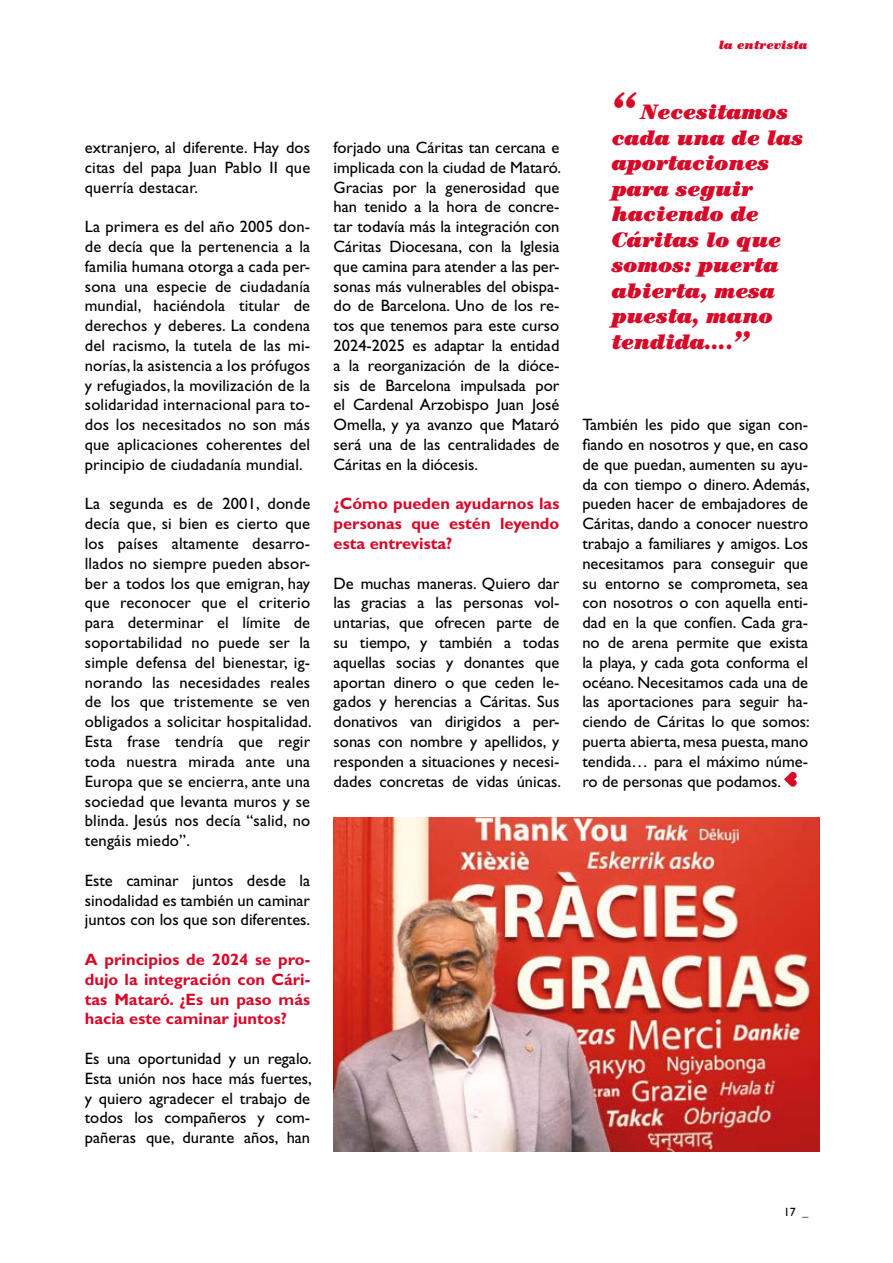
<style>
.page{position:relative;width:893px;height:1263px;background:#fff}
.page>*{position:absolute;margin:0;border:0;box-sizing:border-box;transform-origin:0 0}
.t1{font:italic 900 21px/25.5px "Century Std";color:#d70929}
.t2{font:16.5px/19.8px "Gill Sans Std";color:#000;text-align:justify}
.t3{font:700 16.5px/19.8px "Gill Sans Std";color:#d70929;text-align:justify}
.t4{font:italic 900 12px "Century Std";letter-spacing:.01em;color:#d70929}
.t5{font:12px "Gill Sans Std";color:#000}
.s1{font-size:37.5px}
.s2{font-size:25.5px}
</style>
<div class="page">
<img style="left:334px;top:817px;width:486px;height:334px">
<svg style="left:784px;top:772px;width:13px;height:15px"></svg>
<p class="t2" style="left:85px;top:138px;width:227px">extranjero, al diferente. Hay dos citas del papa Juan Pablo II que querría destacar.</p>
<p class="t2" style="left:85px;top:217px;width:227px">La primera es del año 2005 don&shy;de decía que la pertenencia a la familia humana otorga a cada per&shy;sona una especie de ciudadanía mundial, haciéndola titular de derechos y deberes. La condena del racismo, la tutela de las mi&shy;norías, la asistencia a los prófugos y refugiados, la movilización de la solidaridad internacional para to&shy;dos los necesitados no son más que aplicaciones coherentes del principio de ciudadanía mundial.</p>
<p class="t2" style="left:85px;top:494px;width:228px">La segunda es de 2001, donde decía que, si bien es cierto que los países altamente desarro&shy;llados no siempre pueden absor&shy;ber a todos los que emigran, hay que reconocer que el criterio para determinar el límite de soportabilidad no puede ser la simple defensa del bienestar, ig&shy;norando las necesidades reales de los que tristemente se ven obligados a solicitar hospitalidad.<br>Esta frase tendría que regir toda nuestra mirada ante una Europa que se encierra, ante una sociedad que levanta muros y se blinda. Jesús nos decía “salid, no tengáis miedo”.</p>
<p class="t2" style="left:85px;top:870px;width:227px">Este caminar juntos desde la sinodalidad es también un caminar juntos con los que son diferentes.</p>
<p class="t3" style="left:85px;top:949px;width:227px">A principios de 2024 se pro&shy;dujo la integración con Cári&shy;tas Mataró. ¿Es un paso más hacia este caminar juntos?</p>
<p class="t2" style="left:85px;top:1048px;width:229px">Es una oportunidad y un regalo.<br>Esta unión nos hace más fuertes, y quiero agradecer el trabajo de todos los compañeros y com&shy;pañeras que, durante años, han</p>
<p class="t2" style="left:334px;top:138px;width:229px">forjado una Cáritas tan cercana e implicada con la ciudad de Mataró.<br>Gracias por la generosidad que han tenido a la hora de concre&shy;tar todavía más la integración con Cáritas Diocesana, con la Iglesia que camina para atender a las per&shy;sonas más vulnerables del obispa&shy;do de Barcelona. Uno de los re&shy;tos que tenemos para este curso 2024-2025 es adaptar la entidad a la reorganización de la dióce&shy;sis de Barcelona impulsada por el Cardenal Arzobispo Juan José Omella, y ya avanzo que Mataró será una de las centralidades de Cáritas en la diócesis.</p>
<p class="t3" style="left:334px;top:494px;width:227px">¿Cómo pueden ayudarnos las personas que estén leyendo esta entrevista?</p>
<p class="t2" style="left:334px;top:573px;width:229px">De muchas maneras. Quiero dar las gracias a las personas vol&shy;untarias, que ofrecen parte de su tiempo, y también a todas aquellas socias y donantes que aportan dinero o que ceden le&shy;gados y herencias a Cáritas. Sus donativos van dirigidos a per&shy;sonas con nombre y apellidos, y responden a situaciones y necesi&shy;dades concretas de vidas únicas.</p>
<p class="t4" style="left:719px;top:38px;width:90px">la entrevista</p>
<p class="t1" style="left:612px;top:99px;width:193px"><span class="s1">“</span> Necesitamos cada una de las aportaciones para seguir haciendo de<br>Cáritas lo que somos: puerta abierta, mesa puesta, mano tendida….<span class="s2">”</span></p>
<p class="t2" style="left:582px;top:415px;width:229px">También les pido que sigan con&shy;fiando en nosotros y que, en caso de que puedan, aumenten su ayu&shy;da con tiempo o dinero. Además, pueden hacer de embajadores de Cáritas, dando a conocer nuestro trabajo a familiares y amigos. Los necesitamos para conseguir que su entorno se comprometa, sea con nosotros o con aquella enti&shy;dad en la que confíen. Cada gra&shy;no de arena permite que exista la playa, y cada gota conforma el océano. Necesitamos cada una de las aportaciones para seguir ha&shy;ciendo de Cáritas lo que somos: puerta abierta, mesa puesta, mano tendida… para el máximo núme&shy;ro de personas que podamos.</p>
<p class="t5" style="left:784px;top:1205px;width:26px">17 _</p>
</div>
